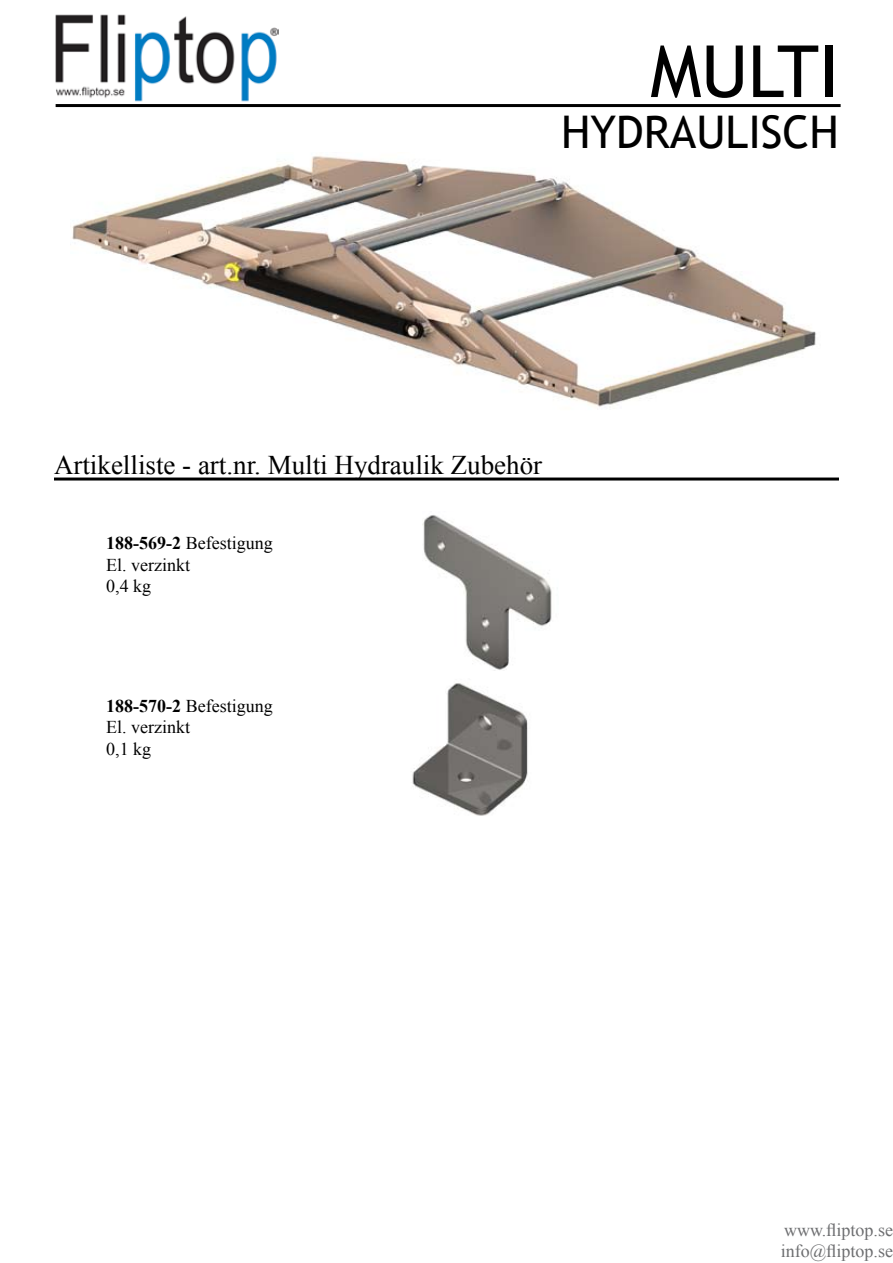
<style>
.page{position:relative;width:893px;height:1263px;background:#fff}
.page>*{position:absolute;margin:0;border:0;box-sizing:border-box;transform-origin:0 0}
.t1{font:72px "Trebuchet MS";color:#000}
.t2{font:45px "Trebuchet MS";color:#000}
.t3{font:27px "Times New Roman";color:#000}
.t4{font:18px/21.6px "Times New Roman";color:#000}
.t5{font:18px/21.6px "Times New Roman";color:#6d6e70}
.s1{font-weight:700}
</style>
<div class="page">
<img style="left:55px;top:14px;width:224px;height:94px">
<hr style="left:56px;top:104px;width:785px;height:3px;background:#000">
<hr style="left:54px;top:477px;width:785px;height:3px;background:#000">
<img style="left:422px;top:515px;width:130px;height:155px">
<img style="left:412px;top:683px;width:116px;height:133px">
<img style="left:72px;top:156px;width:744px;height:251px">
<h1 class="t1" style="left:650px;top:29px;width:190px">MULTI</h1>
<h2 class="t2" style="left:561px;top:106px;width:279px">HYDRAULISCH</h2>
<h3 class="t3" style="left:54px;top:447px;width:490px">Artikelliste - art.nr. Multi Hydraulik Zubehör</h3>
<p class="t4" style="left:106px;top:532px;width:168px"><span class="s1">188-569-2</span> Befestigung<br>El. verzinkt<br>0,4 kg</p>
<p class="t4" style="left:106px;top:695px;width:168px"><span class="s1">188-570-2</span> Befestigung<br>El. verzinkt<br>0,1 kg</p>
<p class="t5" style="left:781px;top:1219px;width:114px">www.fliptop.se info@fliptop.se</p>
</div>
